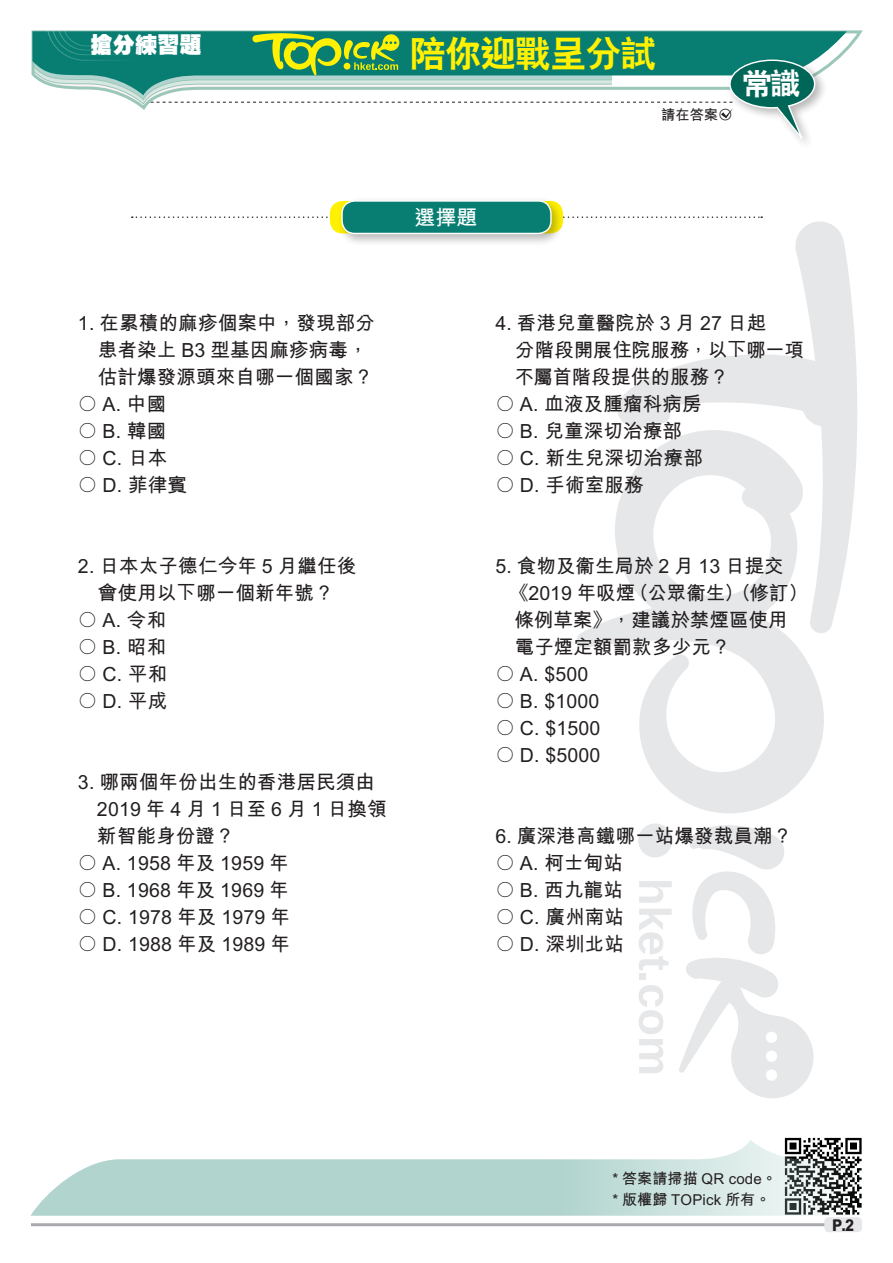
<style>
.page{position:relative;width:893px;height:1263px;background:#fff}
.page>*{position:absolute;margin:0;border:0;box-sizing:border-box;transform-origin:0 0}
.小題eq{font:36px "C Hei 2 Xbold HKSCS";letter-spacing:-.025em;color:#fff101}
.內文{font:30px "C Hei 2 Xbold HKSCS";color:#fff}
.小題{font:22.2px "C Hei Ultra Bold HKSCS";color:#fff}
.增值題et{font:21px "M Hei Bold HKSCS";color:#fff}
.Ex_Questions{font:19.5px/27px "M Hei Bold HKSCS";letter-spacing:.01em;color:#231f20}
.Ex_Questions-2{font:19.5px/27px "M Hei Bold HKSCS";letter-spacing:-.02em;color:#231f20}
.t1{font:16.2px "M Hei Xbold HKSCS";color:#231f20;scale:.9 1}
.sf_內文{font:15px "M Hei Bold HKSCS";letter-spacing:.01em;color:#231f20}
._9_5pt撰文eq{font:14.25px "M Hei Bold HKSCS";color:#231f20}
.s1{font-family:"M Hei Light HKSCS"}
</style>
<div class="page">
<svg style="left:639px;top:881px;width:33px;height:22px"></svg>
<svg style="left:639px;top:909px;width:33px;height:61px"></svg>
<div style="left:639px;top:974px;width:7px;height:6px;background:#e6e7e9"></div>
<svg style="left:639px;top:985px;width:24px;height:88px"></svg>
<div style="left:638px;top:823px;width:34px;height:34px;background:#e6e7e9;border-radius:50%"></div>
<svg style="left:679px;top:825px;width:135px;height:273px"></svg>
<svg style="left:617px;top:221px;width:240px;height:411px"></svg>
<svg style="left:577px;top:430px;width:248px;height:383px"></svg>
<svg style="left:132px;top:216px;width:630px;height:2px"></svg>
<div style="left:330px;top:201px;width:233px;height:32px;background:#fff101;border-radius:13px"></div>
<div style="left:337px;top:196px;width:227px;height:50px;background:#231f20;opacity:.32"></div>
<div style="left:342px;top:201px;width:209px;height:32px;background:#087e72;border-radius:13px"></div>
<div style="left:341px;top:200px;width:211px;height:34px;border:1px solid #fff;border-radius:13px"></div>
<img style="left:784px;top:1137px;width:78px;height:71px">
<svg style="left:30px;top:1140px;width:831px;height:76px;fill:#b5d5cf"></svg>
<hr style="left:31px;top:1223px;width:831px;height:3px;background:#a8a9ad">
<div style="left:824px;top:1217px;width:38px;height:15px;background:#e6e7e9;border-radius:4px"></div>
<svg style="left:816px;top:31px;width:31px;height:37px"></svg>
<div style="left:726px;top:56px;width:101px;height:94px;background:#231f20;opacity:.32"></div>
<svg style="left:31px;top:30px;width:785px;height:117px"></svg>
<p class="小題" style="left:91px;top:30px;width:113px">搶分練習題</p>
<p class="小題eq" style="left:410px;top:30px;width:248px">陪你迎戰呈分試</p>
<p class="_9_5pt撰文eq" style="left:661px;top:104px;width:73px">請在答案○</p>
<p class="內文" style="left:742px;top:64px;width:60px">常識</p>
<p class="增值題et" style="left:414px;top:202px;width:64px">選擇題</p>
<p class="Ex_Questions" style="left:78px;top:308px;width:299px">1. 在累積的麻疹個案中，發現部分</p>
<p class="Ex_Questions" style="left:78px;top:335px;width:291px">　患者染上 B3 型基因麻疹病毒，</p>
<p class="Ex_Questions" style="left:78px;top:362px;width:297px">　估計爆發源頭來自哪一個國家？</p>
<p class="Ex_Questions" style="left:78px;top:389px;width:90px"><span class="s1">○</span> A. 中國</p>
<p class="Ex_Questions" style="left:78px;top:416px;width:90px"><span class="s1">○</span> B. 韓國</p>
<p class="Ex_Questions" style="left:78px;top:443px;width:91px"><span class="s1">○</span> C. 日本</p>
<p class="Ex_Questions" style="left:78px;top:470px;width:110px"><span class="s1">○</span> D. 菲律賓</p>
<p class="Ex_Questions" style="left:78px;top:551px;width:280px">2. 日本太子德仁今年 5 月繼任後</p>
<p class="Ex_Questions" style="left:78px;top:578px;width:257px">　會使用以下哪一個新年號？</p>
<p class="Ex_Questions" style="left:78px;top:605px;width:90px"><span class="s1">○</span> A. 令和</p>
<p class="Ex_Questions" style="left:78px;top:632px;width:90px"><span class="s1">○</span> B. 昭和</p>
<p class="Ex_Questions" style="left:78px;top:659px;width:91px"><span class="s1">○</span> C. 平和</p>
<p class="Ex_Questions" style="left:78px;top:686px;width:91px"><span class="s1">○</span> D. 平成</p>
<p class="Ex_Questions" style="left:97px;top:767px;width:291px;text-indent:-19px">3. 哪兩個年份出生的香港居民須由<br>2019年4月1日至6月1日換領新智能身份證？</p>
<p class="Ex_Questions" style="left:78px;top:848px;width:212px"><span class="s1">○</span> A. 1958 年及 1959 年</p>
<p class="Ex_Questions" style="left:78px;top:875px;width:212px"><span class="s1">○</span> B. 1968 年及 1969 年</p>
<p class="Ex_Questions" style="left:78px;top:902px;width:213px"><span class="s1">○</span> C. 1978 年及 1979 年</p>
<p class="Ex_Questions" style="left:78px;top:929px;width:213px"><span class="s1">○</span> D. 1988 年及 1989 年</p>
<p class="Ex_Questions" style="left:495px;top:308px;width:272px">4. 香港兒童醫院於 3 月 27 日起</p>
<p class="Ex_Questions-2" style="left:514px;top:335px;width:291px;text-indent:-19px">　分階段開展住院服務，以下哪一項不屬首階段提供的服務？</p>
<p class="Ex_Questions" style="left:495px;top:389px;width:208px"><span class="s1">○</span> A. 血液及腫瘤科病房</p>
<p class="Ex_Questions" style="left:495px;top:416px;width:188px"><span class="s1">○</span> B. 兒童深切治療部</p>
<p class="Ex_Questions" style="left:495px;top:443px;width:209px"><span class="s1">○</span> C. 新生兒深切治療部</p>
<p class="Ex_Questions" style="left:495px;top:470px;width:150px"><span class="s1">○</span> D. 手術室服務</p>
<p class="Ex_Questions" style="left:509px;top:551px;width:300px;text-indent:-14px">5. 食物及衞生局於 2 月 13 日提交《2019 年吸煙（公眾衞生）（修訂）條例草案》，建議於禁煙區使用</p>
<p class="Ex_Questions" style="left:495px;top:632px;width:237px">　電子煙定額罰款多少元？</p>
<p class="Ex_Questions" style="left:495px;top:659px;width:94px"><span class="s1">○</span> A. $500</p>
<p class="Ex_Questions" style="left:495px;top:686px;width:105px"><span class="s1">○</span> B. $1000</p>
<p class="Ex_Questions" style="left:495px;top:713px;width:107px"><span class="s1">○</span> C. $1500</p>
<p class="Ex_Questions" style="left:495px;top:740px;width:107px"><span class="s1">○</span> D. $5000</p>
<p class="Ex_Questions" style="left:495px;top:821px;width:299px">6. 廣深港高鐵哪一站爆發裁員潮？</p>
<p class="Ex_Questions" style="left:495px;top:848px;width:129px"><span class="s1">○</span> A. 柯士甸站</p>
<p class="Ex_Questions" style="left:495px;top:875px;width:129px"><span class="s1">○</span> B. 西九龍站</p>
<p class="Ex_Questions" style="left:495px;top:902px;width:130px"><span class="s1">○</span> C. 廣州南站</p>
<p class="Ex_Questions" style="left:495px;top:929px;width:130px"><span class="s1">○</span> D. 深圳北站</p>
<p class="sf_內文" style="left:612px;top:1167px;width:166px">* 答案請掃描 QR code。</p>
<p class="sf_內文" style="left:612px;top:1188px;width:160px">* 版權歸 TOPick 所有。</p>
<p class="t1" style="left:832px;top:1214px;width:26px">P.2</p>
</div>
